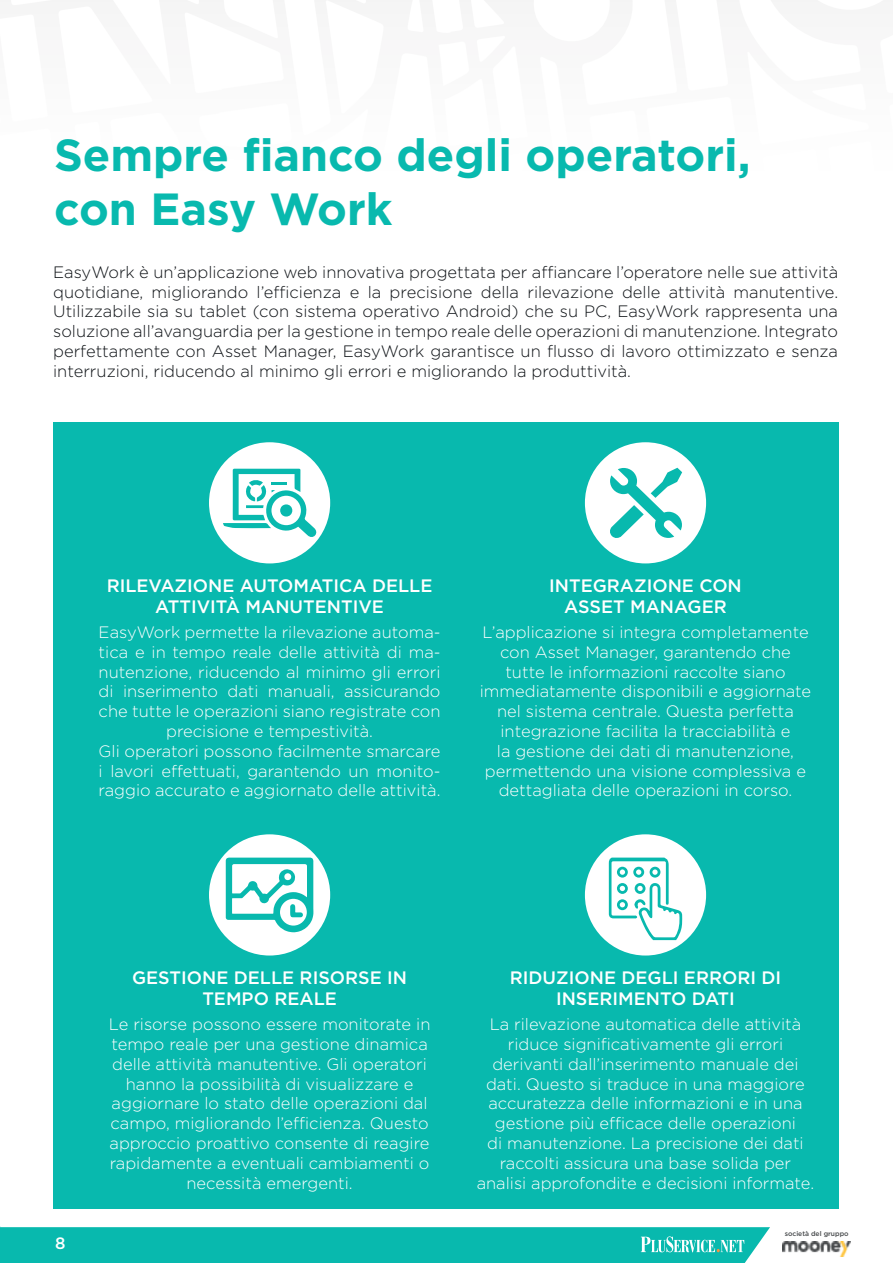
<style>
.page{position:relative;width:893px;height:1263px;background:#fff}
.page>*{position:absolute;margin:0;border:0;box-sizing:border-box;transform-origin:0 0}
.t1{font:700 45px/54px "Gotham";color:#08b9ae}
.t2{font:500 18px/21.6px "Gotham";color:#fff;text-align:center}
.t3{font:300 16.5px/19.8px "Gotham";color:#fff;text-align:center}
.t4{font:300 16.5px/19.8px "Gotham";color:#0e1216;text-align:justify}
.t5{font:500 16.5px "Gotham";color:#fff}
.t6{font:500 6.75px "Gotham";color:#46494b}
</style>
<div class="page">
<svg style="left:0;top:1226px;width:770px;height:37px;background:#16bdb2"></svg>
<img style="left:783px;top:1242px;width:67px;height:14px">
<div style="left:53px;top:423px;width:786px;height:786px;background:#08b9ae"></div>
<div style="left:209px;top:442px;width:121px;height:121px;background:#fff;border-radius:50%"></div>
<div style="left:585px;top:442px;width:121px;height:121px;background:#fff;border-radius:50%"></div>
<div style="left:209px;top:834px;width:121px;height:121px;background:#fff;border-radius:50%"></div>
<div style="left:585px;top:834px;width:121px;height:121px;background:#fff;border-radius:50%"></div>
<svg style="left:223px;top:469px;width:94px;height:68px"></svg>
<div style="left:280px;top:504px;width:12px;height:13px;background:#08b9ae;border-radius:50%"></div>
<svg style="left:226px;top:857px;width:87px;height:75px"></svg>
<svg style="left:609px;top:857px;width:73px;height:83px"></svg>
<svg style="left:610px;top:468px;width:72px;height:70px"></svg>
<h1 class="t1" style="left:54px;top:128px;width:698px">Sempre fianco degli operatori, con Easy Work</h1>
<p class="t4" style="left:53px;top:262px;width:786px">EasyWork è un’applicazione web innovativa progettata per affiancare l’operatore nelle sue attività quotidiane, migliorando l’efficienza e la precisione della rilevazione delle attività manutentive.<br>Utilizzabile sia su tablet (con sistema operativo Android) che su PC, EasyWork rappresenta una soluzione all’avanguardia per la gestione in tempo reale delle operazioni di manutenzione. Integrato perfettamente con Asset Manager, EasyWork garantisce un flusso di lavoro ottimizzato e senza interruzioni, riducendo al minimo gli errori e migliorando la produttività.</p>
<p class="t2" style="left:107px;top:574px;width:327px">RILEVAZIONE AUTOMATICA DELLE<br>ATTIVITÀ MANUTENTIVE</p>
<p class="t3" style="left:99px;top:622px;width:343px">EasyWork permette la rilevazione automa&shy;tica e in tempo reale delle attività di ma&shy;nutenzione, riducendo al minimo gli errori di inserimento dati manuali, assicurando che tutte le operazioni siano registrate con precisione e tempestività.<br>Gli operatori possono facilmente smarcare i lavori effettuati, garantendo un monito&shy;raggio accurato e aggiornato delle attività.</p>
<p class="t2" style="left:549px;top:574px;width:194px">INTEGRAZIONE CON<br>ASSET MANAGER</p>
<p class="t3" style="left:480px;top:622px;width:333px">L’applicazione si integra completamente con Asset Manager, garantendo che tutte le informazioni raccolte siano immediatamente disponibili e aggiornate nel sistema centrale. Questa perfetta integrazione facilita la tracciabilità e<br>la gestione dei dati di manutenzione, permettendo una visione complessiva e dettagliata delle operazioni in corso.</p>
<p class="t5" style="left:55px;top:1232px;width:12px">8</p>
<p class="t2" style="left:132px;top:966px;width:277px">GESTIONE DELLE RISORSE IN<br>TEMPO REALE</p>
<p class="t3" style="left:109px;top:1014px;width:323px">Le risorse possono essere monitorate in tempo reale per una gestione dinamica delle attività manutentive. Gli operatori hanno la possibilità di visualizzare e aggiornare lo stato delle operazioni dal campo, migliorando l’efficienza. Questo approccio proattivo consente di reagire rapidamente a eventuali cambiamenti o necessità emergenti.</p>
<p class="t2" style="left:510px;top:966px;width:273px">RIDUZIONE DEGLI ERRORI DI<br>INSERIMENTO DATI</p>
<p class="t3" style="left:477px;top:1014px;width:339px">La rilevazione automatica delle attività riduce significativamente gli errori derivanti dall’inserimento manuale dei dati. Questo si traduce in una maggiore accuratezza delle informazioni e in una gestione più efficace delle operazioni<br>di manutenzione. La precisione dei dati raccolti assicura una base solida per analisi approfondite e decisioni informate.</p>
<p class="t6" style="left:785px;top:1229px;width:65px">società del gruppo</p>
</div>
